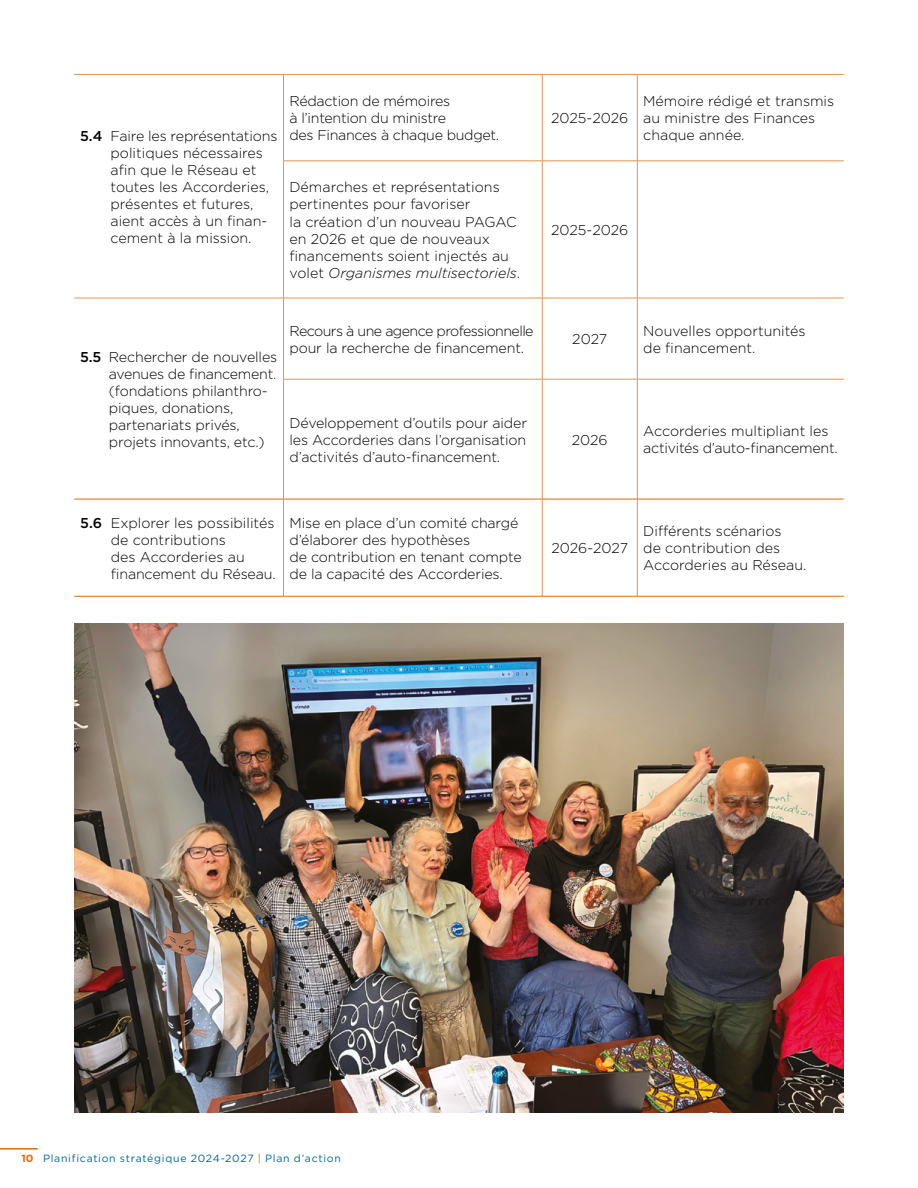
<style>
.page{position:relative;width:918px;height:1188px;background:#fff}
.page>*{position:absolute;margin:0;border:0;box-sizing:border-box;transform-origin:0 0}
.t1{font:300 14.25px/17.1px "Gotham";letter-spacing:-.01em;color:#000}
.t2{font:300 14.25px/17.1px "Gotham";letter-spacing:-.04em;color:#000}
.t3{font:10.5px "Gotham";letter-spacing:.07em;color:#0064a7}
.s1{font-weight:500}
.s2{font-style:italic}
.s3{font-weight:700;color:#e16a03}
.s4{color:#e16a03}
</style>
<div class="page">
<hr style="left:637px;top:298px;width:1px;height:81px;background:#ea9148">
<hr style="left:637px;top:379px;width:1px;height:120px;background:#ea9148">
<hr style="left:637px;top:499px;width:1px;height:97px;background:#ea9148">
<hr style="left:542px;top:298px;width:1px;height:81px;background:#ea9148">
<hr style="left:542px;top:379px;width:1px;height:120px;background:#ea9148">
<hr style="left:542px;top:499px;width:1px;height:97px;background:#ea9148">
<hr style="left:283px;top:379px;width:259px;height:1px;background:#ea9148">
<hr style="left:542px;top:379px;width:95px;height:1px;background:#ea9148">
<hr style="left:637px;top:379px;width:207px;height:1px;background:#ea9148">
<hr style="left:283px;top:298px;width:1px;height:81px;background:#ea9148">
<hr style="left:283px;top:379px;width:1px;height:120px;background:#ea9148">
<hr style="left:283px;top:499px;width:1px;height:97px;background:#ea9148">
<hr style="left:74px;top:596px;width:210px;height:1px;background:#e16a03">
<hr style="left:284px;top:596px;width:258px;height:1px;background:#e16a03">
<hr style="left:542px;top:596px;width:95px;height:1px;background:#e16a03">
<hr style="left:637px;top:596px;width:207px;height:1px;background:#e16a03">
<hr style="left:284px;top:499px;width:258px;height:1px;background:#e16a03">
<hr style="left:542px;top:499px;width:95px;height:1px;background:#e16a03">
<hr style="left:637px;top:499px;width:207px;height:1px;background:#e16a03">
<hr style="left:74px;top:499px;width:210px;height:1px;background:#e16a03">
<hr style="left:637px;top:75px;width:1px;height:86px;background:#ea9148">
<hr style="left:637px;top:161px;width:1px;height:137px;background:#ea9148">
<hr style="left:542px;top:75px;width:1px;height:86px;background:#ea9148">
<hr style="left:542px;top:161px;width:1px;height:137px;background:#ea9148">
<hr style="left:284px;top:74px;width:258px;height:1px;background:#ea9148">
<hr style="left:542px;top:74px;width:95px;height:1px;background:#ea9148">
<hr style="left:637px;top:74px;width:207px;height:1px;background:#ea9148">
<hr style="left:283px;top:161px;width:259px;height:1px;background:#ea9148">
<hr style="left:542px;top:161px;width:95px;height:1px;background:#ea9148">
<hr style="left:637px;top:161px;width:207px;height:1px;background:#ea9148">
<hr style="left:284px;top:298px;width:258px;height:1px;background:#ea9148">
<hr style="left:542px;top:298px;width:95px;height:1px;background:#ea9148">
<hr style="left:637px;top:298px;width:207px;height:1px;background:#ea9148">
<hr style="left:74px;top:74px;width:210px;height:1px;background:#ea9148">
<hr style="left:283px;top:75px;width:1px;height:86px;background:#ea9148">
<hr style="left:283px;top:161px;width:1px;height:137px;background:#ea9148">
<hr style="left:74px;top:298px;width:210px;height:1px;background:#ea9148">
<img style="left:74px;top:624px;width:770px;height:489px">
<hr style="left:0;top:1148px;width:38px;height:2px;background:#e16a03">
<p class="t1" style="left:111px;top:127px;width:168px;text-indent:-30px"><span class="s1">5.4</span> Faire les représentations politiques nécessaires afin que le Réseau et toutes les Accorderies, présentes et futures, aient accès à un finan&shy;cement à la mission.</p>
<p class="t1" style="left:289px;top:92px;width:211px">Rédaction de mémoires<br>à l’intention du ministre<br>des Finances à chaque budget.</p>
<p class="t1" style="left:289px;top:178px;width:232px">Démarches et représentations pertinentes pour favoriser<br>la création d’un nouveau PAGAC en 2026 et que de nouveaux financements soient injectés au volet <span class="s2">Organismes multisectoriels</span>.</p>
<p class="t1" style="left:551px;top:109px;width:79px">2025-2026</p>
<p class="t1" style="left:643px;top:92px;width:192px">Mémoire rédigé et transmis au ministre des Finances chaque année.</p>
<p class="t1" style="left:551px;top:221px;width:79px">2025-2026</p>
<p class="t1" style="left:109px;top:348px;width:170px;text-indent:-29px"><span class="s1">5.5</span> Rechercher de nouvelles avenues de financement. (fondations philanthro&shy;piques, donations, partenariats privés, projets innovants, etc.)</p>
<p class="t2" style="left:289px;top:322px;width:246px">Recours à une agence professionnelle pour la recherche de financement.</p>
<p class="t1" style="left:572px;top:330px;width:36px">2027</p>
<p class="t1" style="left:643px;top:322px;width:164px">Nouvelles opportunités de financement.</p>
<p class="t1" style="left:290px;top:414px;width:239px;text-align:justify">Développement d’outils pour aider les Accorderies dans l’organisation d’activités d’auto-financement.</p>
<p class="t1" style="left:572px;top:431px;width:37px">2026</p>
<p class="t1" style="left:643px;top:422px;width:196px">Accorderies multipliant les activités d’auto-financement.</p>
<p class="t1" style="left:111px;top:514px;width:166px;text-indent:-31px"><span class="s1">5.6</span> Explorer les possibilités de contributions<br>des Accorderies au financement du Réseau.</p>
<p class="t1" style="left:290px;top:514px;width:234px">Mise en place d’un comité chargé d’élaborer des hypothèses<br>de contribution en tenant compte de la capacité des Accorderies.</p>
<p class="t1" style="left:551px;top:539px;width:78px">2026-2027</p>
<p class="t1" style="left:643px;top:522px;width:165px">Différents scénarios<br>de contribution des<br>Accorderies au Réseau.</p>
<p class="t3" style="left:21px;top:1151px;width:321px"><span class="s3">10</span> Planification stratégique 2024-2027 <span class="s4">|</span> Plan d’action</p>
</div>
